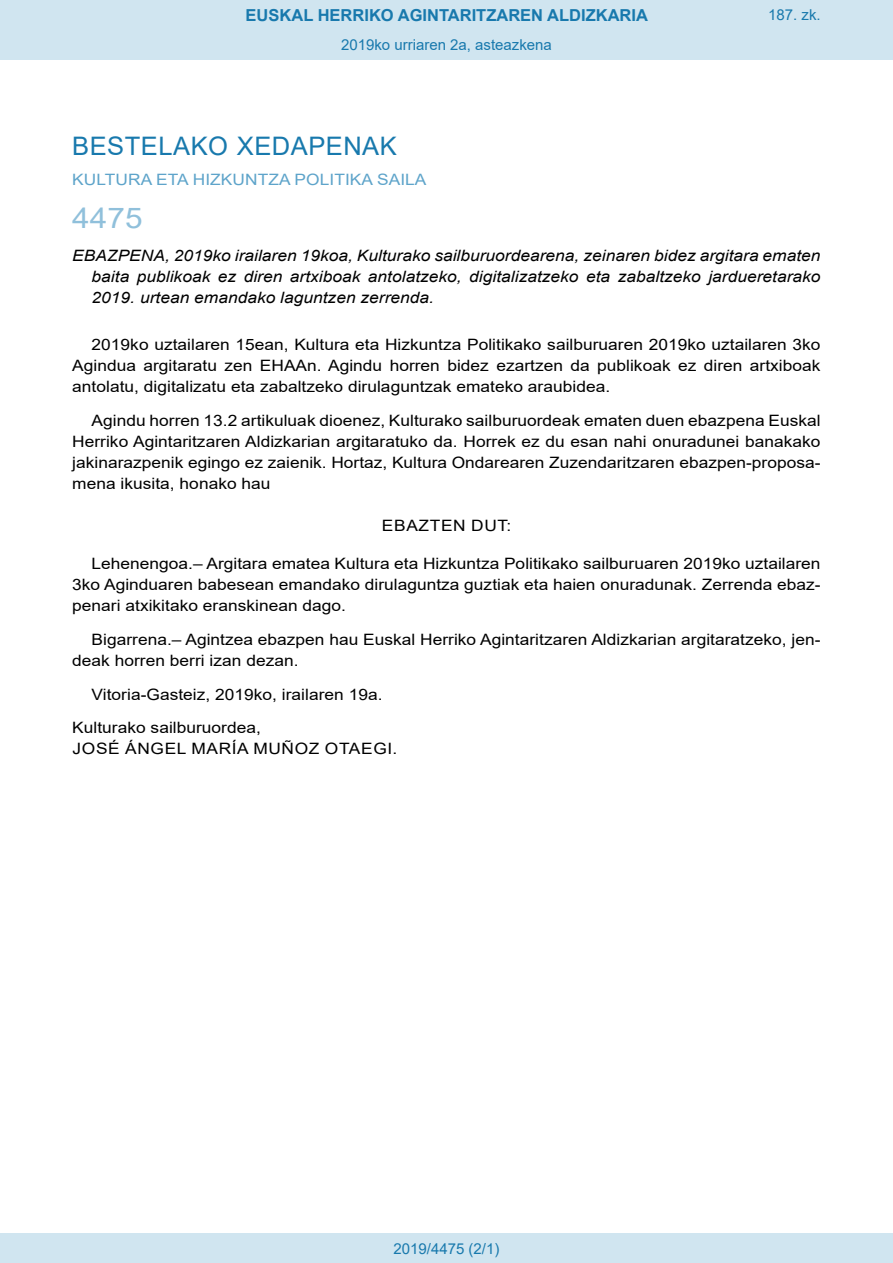
<style>
.page{position:relative;width:893px;height:1263px;background:#fff}
.page>*{position:absolute;margin:0;border:0;box-sizing:border-box;transform-origin:0 0}
.BOPVOrden{font:28.5px "Arial";color:#90c0db;scale:1.11 1}
.BOPVSeccion{font:25.5px "Arial";letter-spacing:.02em;color:#1879ad}
.t1{font:700 16.5px "Arial";color:#1879ad}
.BOPVDetalle{font:15.6px/21px "Arial";color:#000;text-align:justify;scale:1.11 1}
.BOPVTitulo{font:italic 15.6px/21px "Arial";color:#000;text-align:justify;scale:1.11 1}
.BOPVFirmaLugFec{font:15.6px "Arial";color:#000;scale:1.11 1}
.BOPVOrganismo{font:15.6px "Arial";letter-spacing:.005em;color:#5ea4ca;scale:1.11 1}
.BOPVFirmaNombre{font:15.6px "Arial";letter-spacing:.035em;color:#000;scale:1.11 1}
.BOPVFirmaPuesto{font:15.6px "Arial";color:#000;scale:1.11 1}
.BOPVClave{font:15.6px "Arial";letter-spacing:.035em;color:#000;scale:1.11 1}
.Paginacion_Centro{font:15px "Arial";color:#1879ad}
</style>
<div class="page">
<div style="left:0;top:0;width:893px;height:60px;background:#d0e5f0"></div>
<div style="left:0;top:1233px;width:893px;height:30px;background:#d0e5f0"></div>
<p class="t1" style="left:246px;top:3px;width:404px">EUSKAL HERRIKO AGINTARITZAREN ALDIZKARIA</p>
<p class="Paginacion_Centro" style="left:341px;top:35px;width:212px">2019ko urriaren 2a, asteazkena</p>
<p class="Paginacion_Centro" style="left:768px;top:5px;width:54px">187. zk.</p>
<p class="BOPVSeccion" style="left:72px;top:128px;width:326px">BESTELAKO XEDAPENAK</p>
<p class="BOPVOrganismo" style="left:72px;top:169px;width:321px">KULTURA ETA HIZKUNTZA POLITIKA SAILA</p>
<p class="BOPVOrden" style="left:72px;top:198px;width:65px">4475</p>
<p class="BOPVTitulo" style="left:92px;top:246px;width:658px;text-indent:-19px">EBAZPENA, 2019ko irailaren 19koa, Kulturako sailburuordearena, zeinaren bidez argitara ematen baita publikoak ez diren artxiboak antolatzeko, digitalizatzeko eta zabaltzeko jardueretarako 2019. urtean emandako laguntzen zerrenda.</p>
<p class="BOPVDetalle" style="left:72px;top:334px;width:676px;text-indent:19px">2019ko uztailaren 15ean, Kultura eta Hizkuntza Politikako sailburuaren 2019ko uztailaren 3ko Agindua argitaratu zen EHAAn. Agindu horren bidez ezartzen da publikoak ez diren artxiboak antolatu, digitalizatu eta zabaltzeko dirulaguntzak emateko araubidea.</p>
<p class="BOPVDetalle" style="left:72px;top:410px;width:676px;text-indent:19px">Agindu horren 13.2 artikuluak dioenez, Kulturako sailburuordeak ematen duen ebazpena Euskal Herriko Agintaritzaren Aldizkarian argitaratuko da. Horrek ez du esan nahi onuradunei banakako jakinarazpenik egingo ez zaienik. Hortaz, Kultura Ondarearen Zuzendaritzaren ebazpen-proposa&shy;mena ikusita, honako hau</p>
<p class="BOPVClave" style="left:382px;top:515px;width:118px">EBAZTEN DUT:</p>
<p class="BOPVDetalle" style="left:72px;top:553px;width:676px;text-indent:19px">Lehenengoa.– Argitara ematea Kultura eta Hizkuntza Politikako sailburuaren 2019ko uztailaren 3ko Aginduaren babesean emandako dirulaguntza guztiak eta haien onuradunak. Zerrenda ebaz&shy;penari atxikitako eranskinean dago.</p>
<p class="BOPVDetalle" style="left:72px;top:629px;width:676px;text-indent:19px">Bigarrena.– Agintzea ebazpen hau Euskal Herriko Agintaritzaren Aldizkarian argitaratzeko, jen&shy;deak horren berri izan dezan.</p>
<p class="BOPVFirmaLugFec" style="left:92px;top:683px;width:264px">Vitoria-Gasteiz, 2019ko, irailaren 19a.</p>
<p class="BOPVFirmaPuesto" style="left:72px;top:717px;width:171px">Kulturako sailburuordea,</p>
<p class="BOPVFirmaNombre" style="left:73px;top:738px;width:294px">JOSÉ ÁNGEL MARÍA MUÑOZ OTAEGI.</p>
<p class="Paginacion_Centro" style="left:393px;top:1238px;width:107px">2019/4475 (2/1)</p>
</div>
